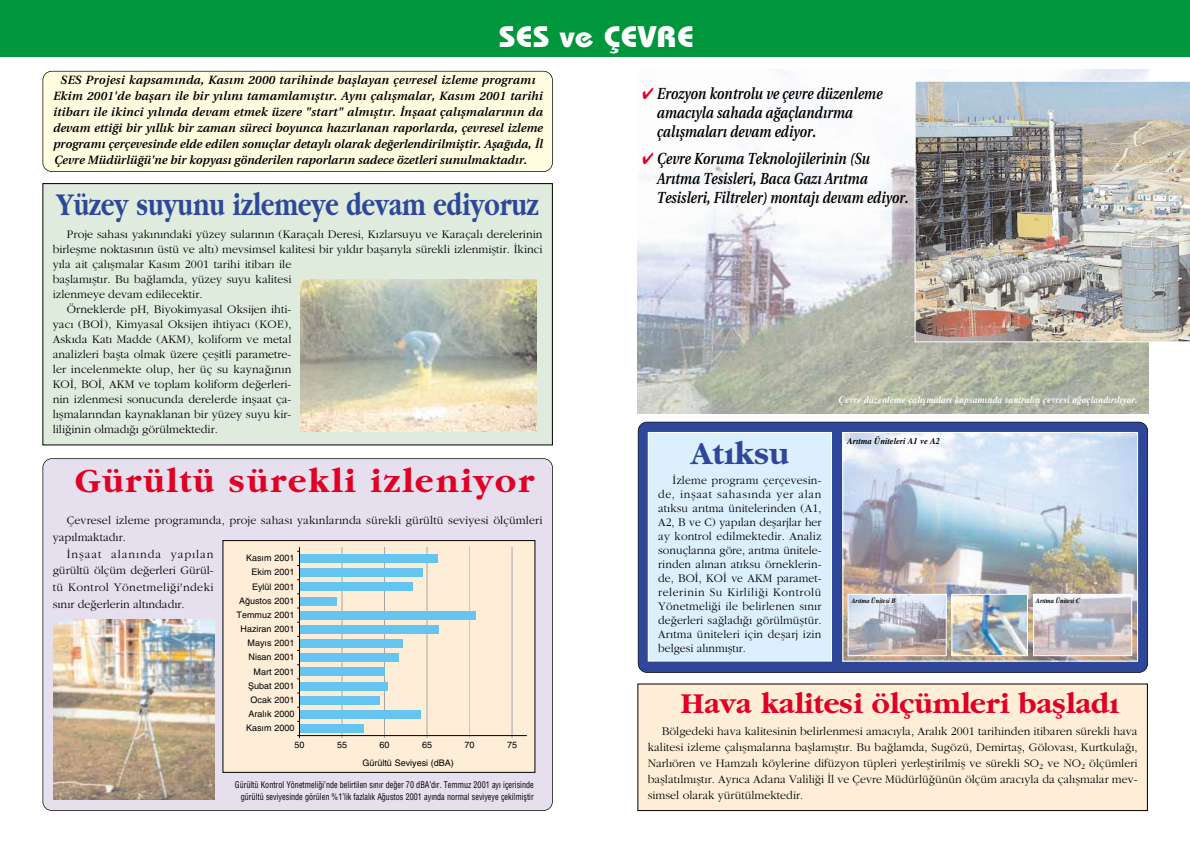
<style>
.page{position:relative;width:1190px;height:850px;background:#fff}
.page>*{position:absolute;margin:0;border:0;box-sizing:border-box;transform-origin:0 0}
.t1{font:700 35px "Garamond";letter-spacing:.055em;color:#e00024}
.t2{font:700 33px "Garamond";color:#2f4799;scale:.77 1}
.t3{font:700 33px "Garamond";color:#2f4799}
.t4{font:700 30px "Garamond";color:#e00024}
.t5{font:30px "Bauhaus Bold Mas";color:#fff;scale:1.14 1}
.t6{font:italic 600 16px/19.2px "Utopia";color:#000;scale:.83 1}
.t7{font:12px/14px "Garamond Roman";color:#000;text-align:justify}
.t8{font:italic 600 12px/16px "Utopia";color:#000}
.t9{font:12px "Garamond Roman";letter-spacing:.03em;color:#000}
.t10{font:12px "Garamond Roman";letter-spacing:.075em;color:#000}
.t11{font:italic 700 10px "Times Tr";color:#fff;scale:.95 1}
.t12{font:9px/12px "Helvetica Condensed";color:#000;text-align:right;scale:.9 1}
.t13{font:9px/14.2px "Helvetica";color:#000;text-align:right}
.t14{font:italic 700 9px "Times Tr";color:#000;scale:.95 1}
.t15{font:italic 700 7px "Times Tr";color:#000;scale:.9 1}
.s1{color:#e00024}
</style>
<div class="page">
<div style="left:0;top:0;width:1190px;height:57px;background:#00963b"></div>
<div style="left:43px;top:458px;width:510px;height:353px;background:#e6dfee"></div>
<div style="left:223px;top:541px;width:312px;height:231px;background:#feeed8"></div>
<div style="left:223px;top:540px;width:312px;height:233px;border:1px solid #000"></div>
<hr style="left:299px;top:547px;width:1px;height:191px;background:#000">
<hr style="left:342px;top:547px;width:1px;height:191px;background:#a6a6a6">
<hr style="left:384px;top:547px;width:1px;height:191px;background:#a6a6a6">
<hr style="left:427px;top:547px;width:1px;height:191px;background:#a6a6a6">
<hr style="left:469px;top:547px;width:1px;height:191px;background:#f7afc7">
<hr style="left:512px;top:547px;width:1px;height:191px;background:#a6a6a6">
<div style="left:300px;top:597px;width:36px;height:8px;background:#66c4f0"></div>
<div style="left:300px;top:583px;width:112px;height:8px;background:#66c4f0"></div>
<div style="left:300px;top:569px;width:122px;height:8px;background:#66c4f0"></div>
<div style="left:300px;top:554px;width:138px;height:9px;background:#66c4f0"></div>
<div style="left:300px;top:611px;width:175px;height:9px;background:#66c4f0"></div>
<div style="left:300px;top:625px;width:139px;height:9px;background:#66c4f0"></div>
<div style="left:300px;top:639px;width:103px;height:9px;background:#66c4f0"></div>
<div style="left:300px;top:654px;width:98px;height:8px;background:#66c4f0"></div>
<div style="left:300px;top:668px;width:84px;height:8px;background:#66c4f0"></div>
<div style="left:300px;top:682px;width:88px;height:8px;background:#66c4f0"></div>
<div style="left:300px;top:696px;width:80px;height:9px;background:#66c4f0"></div>
<div style="left:300px;top:710px;width:121px;height:9px;background:#66c4f0"></div>
<div style="left:300px;top:724px;width:63px;height:9px;background:#66c4f0"></div>
<hr style="left:297px;top:735px;width:230px;height:1px;background:#000">
<div style="left:638px;top:684px;width:509px;height:127px;background:#feeed8"></div>
<div style="left:638px;top:684px;width:510px;height:127px;border:1px solid #000"></div>
<img style="left:54px;top:620px;width:161px;height:180px">
<div style="left:43px;top:71px;width:510px;height:101px;background:#fffde0"></div>
<div style="left:43px;top:184px;width:509px;height:261px;background:#deebdd"></div>
<div style="left:43px;top:183px;width:510px;height:262px;border:1px solid #000"></div>
<img style="left:300px;top:279px;width:237px;height:153px">
<img style="left:638px;top:70px;width:510px;height:344px">
<img style="left:915px;top:81px;width:275px;height:261px">
<svg style="left:638px;top:422px;width:510px;height:251px"></svg>
<img style="left:844px;top:434px;width:292px;height:226px">
<div style="left:842px;top:432px;width:296px;height:230px;border:1px solid #fff"></div>
<div style="left:648px;top:432px;width:183px;height:229px;background:#dceffc"></div>
<div style="left:648px;top:432px;width:184px;height:230px;border:1px solid #fff"></div>
<img style="left:850px;top:596px;width:95px;height:58px">
<div style="left:848px;top:594px;width:99px;height:62px;border:1px solid #fff"></div>
<img style="left:953px;top:596px;width:73px;height:58px">
<div style="left:951px;top:594px;width:77px;height:62px;border:1px solid #fff"></div>
<img style="left:1035px;top:596px;width:95px;height:58px">
<div style="left:1033px;top:594px;width:99px;height:62px;border:1px solid #fff"></div>
<h3 class="t5" style="left:499px;top:26px;width:173px">SES ve ÇEVRE</h3>
<p class="t8" style="left:53px;top:73px;width:491px;text-indent:8px">SES Projesi kapsam›nda, Kas›m 2000 tarihinde bafllayan çevresel izleme program› Ekim 2001'de baflar› ile bir y›l›n› tamamlam›flt›r. Ayn› çal›flmalar, Kas›m 2001 tarihi itibar› ile ikinci y›l›nda devam etmek üzere "start" alm›flt›r. ‹nflaat çal›flmalar›n›n da devam etti¤i bir y›ll›k bir zaman süreci boyunca haz›rlanan raporlarda, çevresel izleme program› çerçevesinde elde edilen sonuçlar detayl› olarak de¤erlendirilmifltir. Afla¤›da, ‹l Çevre Müdürlü¤ü'ne bir kopyas› gönderilen raporlar›n sadece özetleri sunulmaktad›r.</p>
<h2 class="t2" style="left:56px;top:192px;width:628px">Yüzey suyunu izlemeye devam ediyoruz</h2>
<p class="t7" style="left:67px;top:228px;width:477px">Proje sahas› yak›n›ndaki yüzey sular›n›n (Karaçal› Deresi, K›zlarsuyu ve Karaçal› derelerinin</p>
<p class="t7" style="left:53px;top:243px;width:491px">birleflme noktas›n›n üstü ve alt›) mevsimsel kalitesi bir y›ld›r baflar›yla sürekli izlenmifltir. ‹kinci</p>
<p class="t7" style="left:53px;top:258px;width:240px">y›la ait çal›flmalar Kas›m 2001 tarihi itibar› ile</p>
<p class="t7" style="left:53px;top:273px;width:240px">bafllam›flt›r. Bu ba¤lamda, yüzey suyu kalitesi</p>
<p class="t7" style="left:53px;top:288px;width:151px">izlenmeye devam edilecektir.</p>
<p class="t7" style="left:67px;top:303px;width:226px">Örneklerde pH, Biyokimyasal Oksijen ihti-</p>
<p class="t7" style="left:53px;top:318px;width:240px">yac› (BO‹), Kimyasal Oksijen ihtiyac› (KOE),</p>
<p class="t7" style="left:53px;top:333px;width:240px">Ask›da Kat› Madde (AKM), koliform ve metal</p>
<p class="t7" style="left:53px;top:348px;width:240px">analizleri baflta olmak üzere çeflitli parametre-</p>
<p class="t7" style="left:53px;top:363px;width:240px">ler incelenmekte olup, her üç su kayna¤›n›n</p>
<p class="t7" style="left:53px;top:378px;width:240px">KO‹, BO‹, AKM ve toplam koliform de¤erleri-</p>
<p class="t7" style="left:53px;top:393px;width:240px">nin izlenmesi sonucunda derelerde inflaat ça-</p>
<p class="t7" style="left:53px;top:408px;width:240px">l›flmalar›ndan kaynaklanan bir yüzey suyu kir-</p>
<p class="t7" style="left:53px;top:423px;width:167px">lili¤inin olmad›¤› görülmektedir.</p>
<h1 class="t1" style="left:75px;top:467px;width:461px">Gürültü sürekli izleniyor</h1>
<p class="t7" style="left:67px;top:514px;width:477px">Çevresel izleme program›nda, proje sahas› yak›nlar›nda sürekli gürültü seviyesi ölçümleri</p>
<p class="t7" style="left:53px;top:531px;width:75px">yap›lmaktad›r.</p>
<p class="t10" style="left:67px;top:549px;width:148px">‹nflaat alan›nda yap›lan</p>
<p class="t7" style="left:53px;top:564px;width:162px">gürültü ölçüm de¤erleri Gürül-</p>
<p class="t9" style="left:53px;top:583px;width:162px">tü Kontrol Yönetmeli¤i'ndeki</p>
<p class="t7" style="left:53px;top:598px;width:134px">s›n›r de¤erlerin alt›ndad›r.</p>
<p class="t13" style="left:239px;top:594px;width:57px">A¤ustos 2001</p>
<p class="t13" style="left:246px;top:552px;width:50px">Kas›m 2001</p>
<p class="t13" style="left:252px;top:566px;width:44px">Ekim 2001</p>
<p class="t13" style="left:252px;top:580px;width:44px">Eylül 2001</p>
<p class="t13" style="left:237px;top:609px;width:59px">Temmuz 2001<br>Haziran 2001<br>May›s 2001<br>Nisan 2001<br>Mart 2001 fiubat 2001<br>Ocak 2001<br>Aral›k 2000<br>Kas›m 2000</p>
<p class="t13" style="left:295px;top:739px;width:12px">50</p>
<p class="t13" style="left:337px;top:739px;width:12px">55</p>
<p class="t13" style="left:380px;top:739px;width:12px">60</p>
<p class="t13" style="left:422px;top:739px;width:12px">65</p>
<p class="t13" style="left:465px;top:739px;width:12px">70</p>
<p class="t13" style="left:507px;top:739px;width:12px">75</p>
<p class="t13" style="left:362px;top:757px;width:93px">Gürültü Seviyesi (dBA)</p>
<p class="t12" style="left:235px;top:779px;width:334px">Gürültü Kontrol Yönetmeli¤i’nde belirtilen s›n›r de¤er 70 dBA’d›r. Temmuz 2001 ay› içerisinde gürültü seviyesinde görülen %1’lik fazlal›k A¤ustos 2001 ay›nda normal seviyeye çekilmifltir</p>
<h3 class="t6" style="left:657px;top:85px;width:273px;text-indent:-14px"><span class="s1">✔</span> Erozyon kontrolu ve çevre düzenleme amac›yla sahada a¤açland›rma çal›flmalar› devam ediyor.</h3>
<h3 class="t6" style="left:657px;top:151px;width:305px;text-indent:-14px"><span class="s1">✔</span> Çevre Koruma Teknolojilerinin (Su<br>Ar›tma Tesisleri, Baca Gaz› Ar›tma<br>Tesisleri, Filtreler) montaj› devam ediyor.</h3>
<h2 class="t3" style="left:691px;top:441px;width:100px">At›ksu</h2>
<p class="t7" style="left:658px;top:474px;width:165px;text-indent:14px">‹zleme program› çerçevesin&shy;de, inflaat sahas›nda yer alan at›ksu ar›tma ünitelerinden (A1, A2, B ve C) yap›lan deflarjlar her ay kontrol edilmektedir. Analiz sonuçlar›na göre, ar›tma ünitele&shy;rinden al›nan at›ksu örneklerin&shy;de, BO‹, KO‹ ve AKM paramet&shy;relerinin Su Kirlili¤i Kontrolü Yönetmeli¤i ile belirlenen s›n›r de¤erleri sa¤lad›¤› görülmüfltür.<br>Ar›tma üniteleri için deflarj izin belgesi al›nm›flt›r.</p>
<p class="t11" style="left:839px;top:396px;width:316px">Çevre düzenleme çal›flmalar› kapsam›nda santral›n çevresi a¤açland›r›l›yor.</p>
<p class="t14" style="left:847px;top:438px;width:99px">Ar›tma Üniteleri A1 ve A2</p>
<p class="t15" style="left:851px;top:598px;width:51px">Ar›tma Ünitesi B</p>
<p class="t15" style="left:1036px;top:598px;width:51px">Ar›tma Ünitesi C</p>
<h3 class="t4" style="left:681px;top:692px;width:439px">Hava kalitesi ölçümleri bafllad›</h3>
<p class="t7" style="left:648px;top:724px;width:491px;line-height:16px;text-indent:14px">Bölgedeki hava kalitesinin belirlenmesi amac›yla, Aral›k 2001 tarihinden itibaren sürekli hava kalitesi izleme çal›flmalar›na bafllam›flt›r. Bu ba¤lamda, Sugözü, Demirtafl, Gölovas›, Kurtkula¤›, Narl›ören ve Hamzal› köylerine difüzyon tüpleri yerlefltirilmifl ve sürekli SO<sub>2</sub> ve NO<sub>2</sub> ölçümleri bafllat›lm›flt›r. Ayr›ca Adana Valili¤i ‹l ve Çevre Müdürlü¤ünün ölçüm arac›yla da çal›flmalar mev&shy;simsel olarak yürütülmektedir.</p>
</div>
